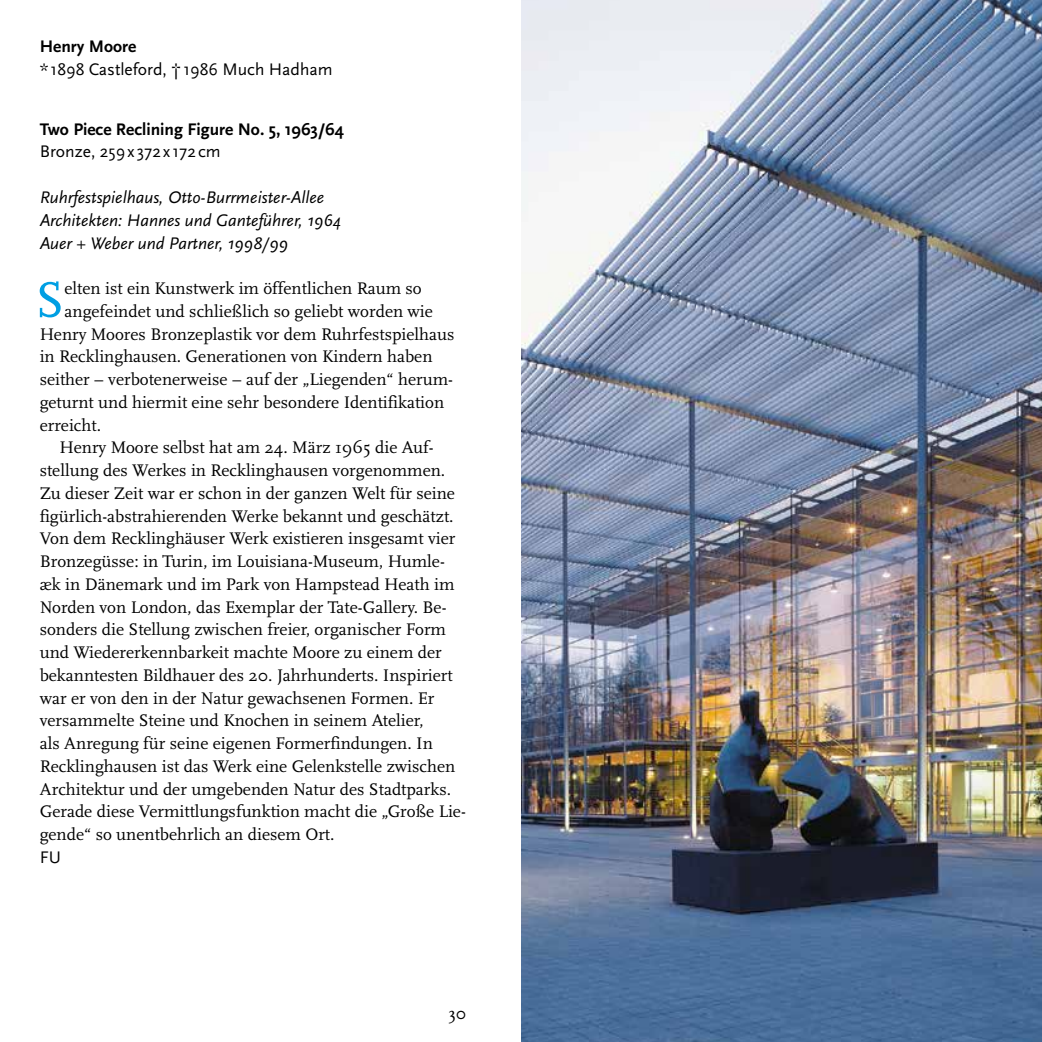
<style>
.page{position:relative;width:1042px;height:1042px;background:#fff}
.page>*{position:absolute;margin:0;border:0;box-sizing:border-box;transform-origin:0 0}
.t1{font:51.98px "Scala";color:#009fe3}
.t2{font:17.5px "Scala";color:#000}
.t3{font:italic 17.5px/22.8px "Scala Sans";color:#000}
.t4{font:17.5px "Scala Sans";color:#000}
.t5{font:700 17.5px "Scala Sans";color:#000}
</style>
<div class="page">
<img style="left:521px;top:0;width:521px;height:1042px">
<p class="t5" style="left:40px;top:37px;width:98px">Henry Moore</p>
<p class="t4" style="left:40px;top:60px;width:294px">* 1898 Castleford, †1986 Much Hadham</p>
<p class="t5" style="left:40px;top:120px;width:306px">Two Piece Reclining Figure No. 5, 1963/64</p>
<p class="t4" style="left:40px;top:142px;width:183px">Bronze, 259x 372 x 172 cm</p>
<p class="t3" style="left:40px;top:186px;width:303px">Ruhrfestspielhaus, Otto-Burrmeister-Allee<br>Architekten: Hannes und Ganteführer, 1964<br>Auer + Weber und Partner, 1998/99</p>
<h1 class="t1" style="left:35px;top:271px;width:31px">S</h1>
<p class="t2" style="left:65px;top:279px;width:359px">elten ist ein Kunstwerk im öffentlichen Raum so</p>
<p class="t2" style="left:65px;top:301px;width:370px">angefeindet und schließlich so geliebt worden wie</p>
<p class="t2" style="left:40px;top:324px;width:416px">Henry Moores Bronzeplastik vor dem Ruhrfestspielhaus</p>
<p class="t2" style="left:40px;top:347px;width:394px">in Recklinghausen. Generationen von Kindern haben</p>
<p class="t2" style="left:40px;top:370px;width:415px">seither – verbotenerweise – auf der „Liegenden“ herum-</p>
<p class="t2" style="left:40px;top:392px;width:406px">geturnt und hiermit eine sehr besondere Identifikation</p>
<p class="t2" style="left:40px;top:415px;width:63px">erreicht.</p>
<p class="t2" style="left:60px;top:438px;width:376px">Henry Moore selbst hat am 24. März 1965 die Auf-</p>
<p class="t2" style="left:40px;top:461px;width:407px">stellung des Werkes in Recklinghausen vorgenommen.</p>
<p class="t2" style="left:40px;top:483px;width:417px">Zu dieser Zeit war er schon in der ganzen Welt für seine</p>
<p class="t2" style="left:40px;top:506px;width:415px">figürlich-abstrahierenden Werke bekannt und geschätzt.</p>
<p class="t2" style="left:40px;top:529px;width:417px">Von dem Recklinghäuser Werk existieren insgesamt vier</p>
<p class="t2" style="left:40px;top:552px;width:407px">Bronzegüsse: in Turin, im Louisiana-Museum, Humle-</p>
<p class="t2" style="left:40px;top:574px;width:416px">æk in Dänemark und im Park von Hampstead Heath im</p>
<p class="t2" style="left:40px;top:597px;width:408px">Norden von London, das Exemplar der Tate-Gallery. Be-</p>
<p class="t2" style="left:40px;top:620px;width:408px">sonders die Stellung zwischen freier, organischer Form</p>
<p class="t2" style="left:40px;top:643px;width:404px">und Wiedererkennbarkeit machte Moore zu einem der</p>
<p class="t2" style="left:40px;top:665px;width:414px">bekanntesten Bildhauer des 20. Jahrhunderts. Inspiriert</p>
<p class="t2" style="left:40px;top:688px;width:396px">war er von den in der Natur gewachsenen Formen. Er</p>
<p class="t2" style="left:40px;top:711px;width:385px">versammelte Steine und Knochen in seinem Atelier,</p>
<p class="t2" style="left:40px;top:734px;width:395px">als Anregung für seine eigenen Formerfindungen. In</p>
<p class="t2" style="left:40px;top:756px;width:417px">Recklinghausen ist das Werk eine Gelenkstelle zwischen</p>
<p class="t2" style="left:40px;top:779px;width:413px">Architektur und der umgebenden Natur des Stadtparks.</p>
<p class="t2" style="left:40px;top:802px;width:428px">Gerade diese Vermittlungsfunktion macht die „Große Lie-</p>
<p class="t2" style="left:40px;top:825px;width:296px">gende“ so unentbehrlich an diesem Ort.</p>
<p class="t4" style="left:40px;top:848px;width:23px">FU</p>
<p class="t2" style="left:448px;top:1004px;width:20px">30</p>
</div>
